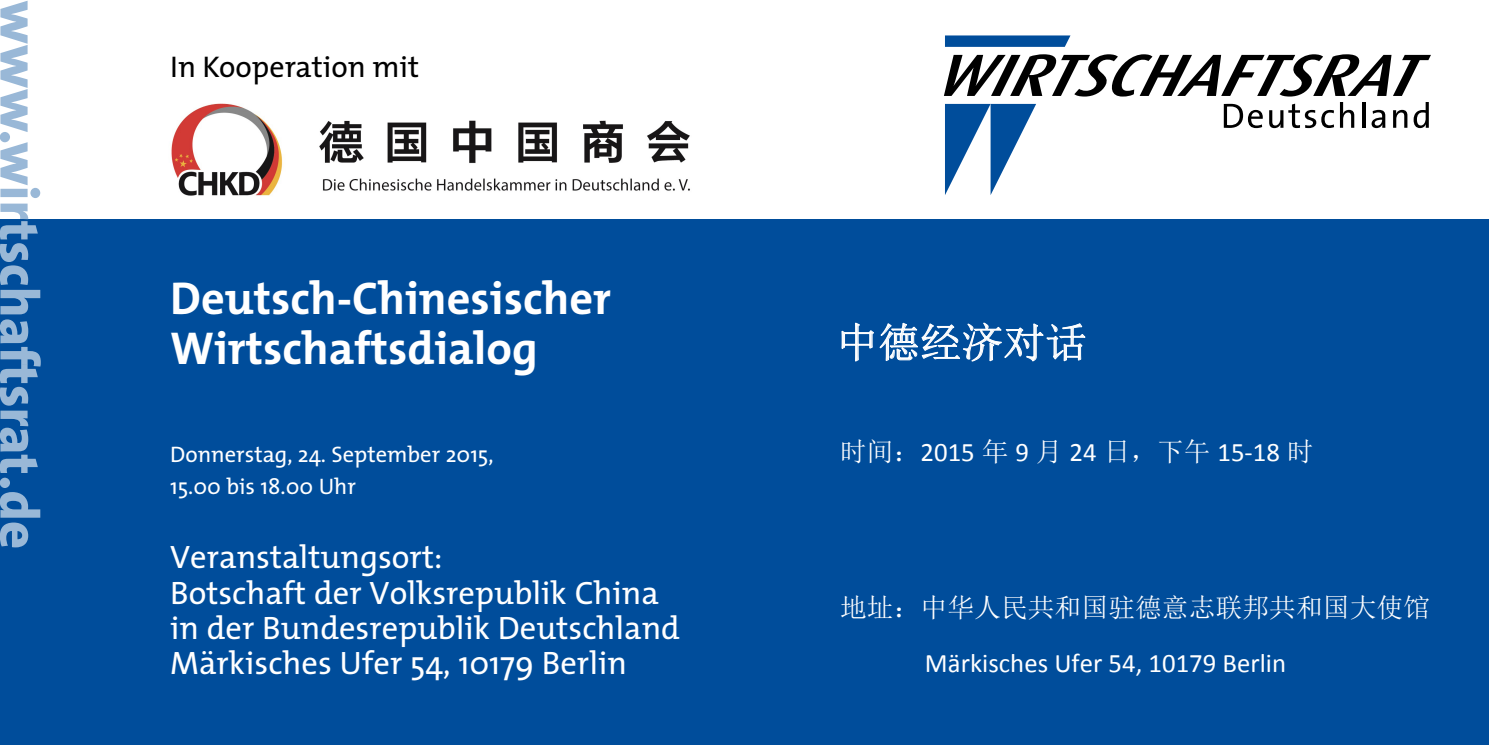
<style>
.page{position:relative;width:1489px;height:745px;background:#fff}
.page>*{position:absolute;margin:0;border:0;box-sizing:border-box;transform-origin:0 0}
.t1{font:700 46.25px/50px "The Mix";color:#fff}
.t2{font:41.5px "Sim Sun";letter-spacing:.005em;color:#fff}
.t3{font:32.5px/35px "The Mix";color:#fff}
.t4{font:30px "The Mix";color:#000}
.t5{font:26.75px "Calibri";color:#fff}
.t6{font:26.75px "Sim Sun";color:#fff}
.t7{font:22.5px/32.5px "The Mix";color:#fff}
.s1{font-family:"Sim Sun"}
</style>
<div class="page">
<div style="left:0;top:220px;width:1488px;height:524px;background:#004d9b"></div>
<svg style="left:0;top:1px;width:28px;height:131px"></svg>
<div style="left:0;top:132px;width:10px;height:10px;background:#99b8d7;border-radius:50%"></div>
<svg style="left:0;top:142px;width:41px;height:330px"></svg>
<div style="left:0;top:477px;width:10px;height:10px;background:#99b8d7;border-radius:50%"></div>
<svg style="left:0;top:492px;width:40px;height:55px"></svg>
<svg style="left:944px;top:54px;width:486px;height:42px"></svg>
<svg style="left:1223px;top:104px;width:39px;height:24px"></svg>
<svg style="left:1269px;top:104px;width:64px;height:24px"></svg>
<svg style="left:1339px;top:102px;width:15px;height:26px"></svg>
<hr style="left:1361px;top:102px;width:3px;height:26px;background:#000">
<svg style="left:1371px;top:110px;width:14px;height:18px"></svg>
<svg style="left:1393px;top:110px;width:14px;height:18px"></svg>
<svg style="left:1413px;top:102px;width:15px;height:26px"></svg>
<svg style="left:945px;top:35px;width:125px;height:12px"></svg>
<svg style="left:945px;top:104px;width:91px;height:91px"></svg>
<img style="left:171px;top:103px;width:519px;height:93px">
<svg style="left:841px;top:322px;width:245px;height:40px"></svg>
<p class="t4" style="left:170px;top:42px;width:250px">In Kooperation mit</p>
<h1 class="t1" style="left:170px;top:272px;width:442px">Deutsch-Chinesischer<br>Wirtschaftsdialog</h1>
<p class="t7" style="left:170px;top:437px;width:325px">Donnerstag, 24. September 2015,<br>15.00 bis 18.00 Uhr</p>
<p class="t3" style="left:170px;top:538px;width:511px">Veranstaltungsort:<br>Botschaft der Volksrepublik China in der Bundesrepublik Deutschland<br>Märkisches Ufer 54, 10179 Berlin</p>
<p class="t2" style="left:836px;top:321px;width:251px">中德经济对话</p>
<p class="t5" style="left:840px;top:434px;width:475px"><span class="s1">时间：</span>2015 <span class="s1">年</span> 9 <span class="s1">月</span> 24 <span class="s1">日，下午</span> 15-18 <span class="s1">时</span></p>
<p class="t6" style="left:840px;top:593px;width:591px">地址：中华人民共和国驻德意志联邦共和国大使馆</p>
<p class="t5" style="left:924px;top:646px;width:362px">Märkisches Ufer 54, 10179 Berlin</p>
</div>
